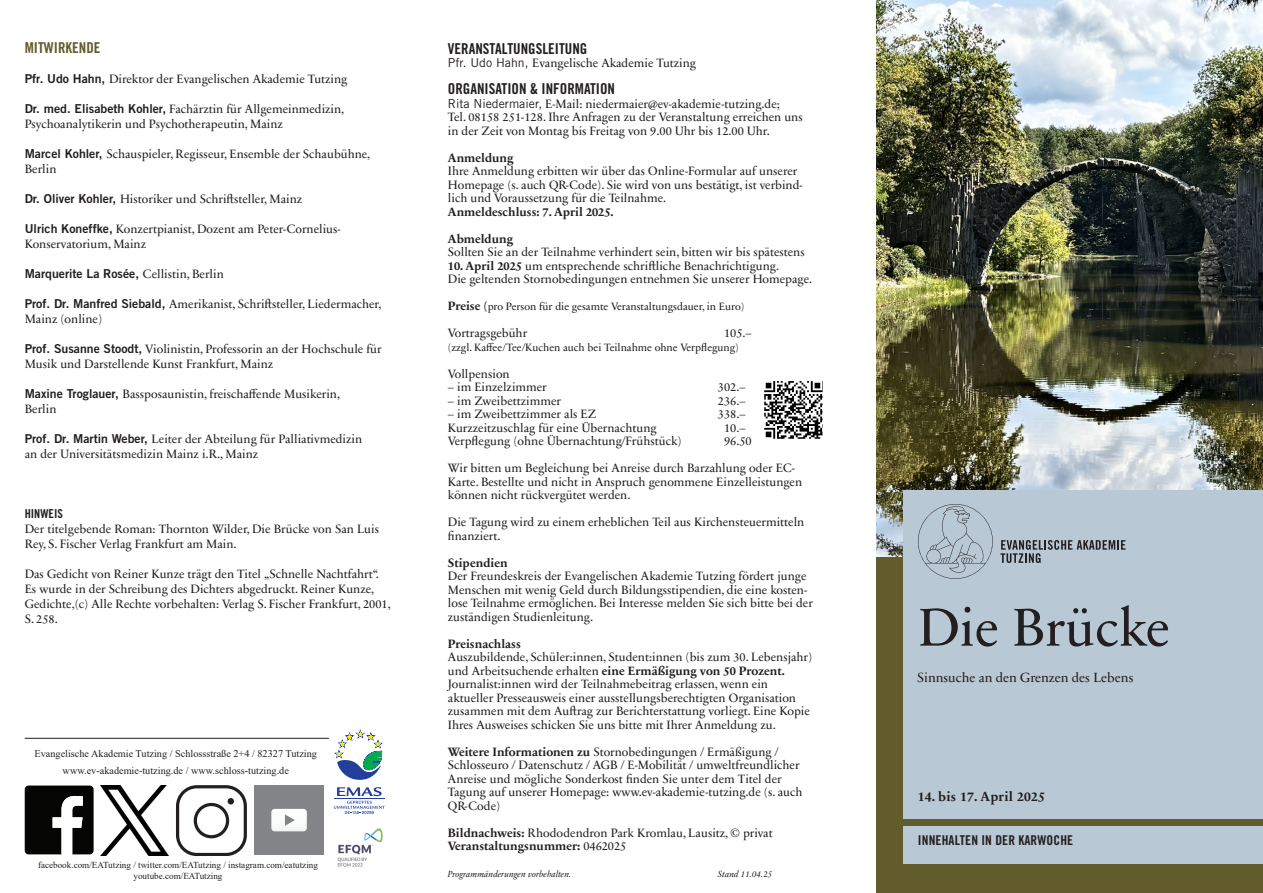
<style>
.page{position:relative;width:1263px;height:893px;background:#fff}
.page>*{position:absolute;margin:0;border:0;box-sizing:border-box;transform-origin:0 0}
.TITELSEITE{font:54px "Sabon Next LT Pro";color:#231f20}
.t1{font:15px "Trade Gothic LT Std Bd Cn 20";color:#231f20}
.t2{font:15px "Trade Gothic LT Std Bd Cn 20";color:#625c2c}
.TITELSEITE-2{font:13.5px "Sabon Next LT Pro";color:#231f20}
.t3{font:13.5px "Trade Gothic LT Std Bd Cn 20";letter-spacing:.01em;color:#231f20}
.t4{font:700 13.5px "Sabon Next LT Pro";letter-spacing:.02em;color:#231f20}
.t5{font:12.3px/13.5px "Sabon Next LT Pro";color:#231f20}
.t6{font:700 12.3px "Sabon Next LT Pro";color:#231f20}
.t7{font:12.3px "Trade Gothic LT Std Bd 2";color:#231f20}
.t8{font:12.3px "Trade Gothic LT Std Bd Cn 20";color:#231f20}
.t9{font:10.8px "Sabon Next LT Pro";color:#231f20}
.t10{font:10.2px/16.4px "Times New Roman";color:#231f20;text-align:center}
.t11{font:9.15px/10.9px "Times New Roman";color:#231f20;text-align:center}
.t12{font:italic 9px "Sabon Next LT Pro";color:#231f20}
.s1{font-family:"Trade Gothic LT Std Bd 2"}
.s2{font-family:"Sabon Next LT Pro"}
.s3{font-family:"Trade Gothic LT Std"}
.s4{font-weight:700}
.s5{font-weight:700;font-size:12.3px}
</style>
<div class="page">
<div style="left:876px;top:0;width:387px;height:893px;background:#625c2c"></div>
<svg style="left:334px;top:729px;width:49px;height:51px"></svg>
<svg style="left:334px;top:787px;width:51px;height:27px"></svg>
<img style="left:337px;top:828px;width:46px;height:40px">
<svg style="left:25px;top:785px;width:69px;height:69px"></svg>
<img style="left:100px;top:785px;width:69px;height:70px">
<svg style="left:176px;top:785px;width:71px;height:71px"></svg>
<div style="left:254px;top:785px;width:70px;height:70px;background:#828487"></div>
<svg style="left:271px;top:809px;width:36px;height:22px"></svg>
<img style="left:765px;top:382px;width:57px;height:56px">
<div style="left:761px;top:378px;width:65px;height:64px;border:3px solid #fff"></div>
<hr style="left:25px;top:738px;width:304px;height:1px;background:#231f20">
<img style="left:876px;top:0;width:387px;height:556px">
<div style="left:904px;top:491px;width:359px;height:328px;background:#b9c8d5"></div>
<div style="left:904px;top:827px;width:359px;height:37px;background:#b9c8d5"></div>
<svg style="left:1000px;top:540px;width:125px;height:23px"></svg>
<svg style="left:918px;top:504px;width:75px;height:75px"></svg>
<p class="t2" style="left:25px;top:39px;width:77px">MITWIRKENDE</p>
<p class="t5" style="left:25px;top:72px;width:324px"><span class="s1">Pfr. Udo Hahn,</span> Direktor der Evangelischen Akademie Tutzing</p>
<p class="t5" style="left:25px;top:101px;width:321px;line-height:15px"><span class="s1">Dr. med. Elisabeth Kohler,</span> Fachärztin für Allgemeinmedizin,<br>Psychoanalytikerin und Psychotherapeutin, Mainz</p>
<p class="t5" style="left:25px;top:146px;width:347px;line-height:15px"><span class="s1">Marcel Kohler,</span> Schauspieler, Regisseur, Ensemble der Schaubühne,<br>Berlin</p>
<p class="t5" style="left:25px;top:192px;width:279px"><span class="s1">Dr. Oliver Kohler,</span> Historiker und Schriftsteller, Mainz</p>
<p class="t5" style="left:25px;top:221px;width:317px;line-height:15px"><span class="s1">Ulrich Koneffke,</span> Konzertpianist, Dozent am Peter-Cornelius-<br>Konservatorium, Mainz</p>
<p class="t7" style="left:25px;top:266px;width:201px">Marquerite La Rosée, <span class="s2">Cellistin, Berlin</span></p>
<p class="t5" style="left:25px;top:296px;width:358px;line-height:15px"><span class="s1">Prof. Dr. Manfred Siebald,</span> Amerikanist, Schriftsteller, Liedermacher,<br>Mainz (online)</p>
<p class="t5" style="left:25px;top:341px;width:359px;line-height:15px"><span class="s1">Prof. Susanne Stoodt,</span> Violinistin, Professorin an der Hochschule für<br>Musik und Darstellende Kunst Frankfurt, Mainz</p>
<p class="t5" style="left:25px;top:386px;width:317px;line-height:15px"><span class="s1">Maxine Troglauer,</span> Bassposaunistin, freischaffende Musikerin,<br>Berlin</p>
<p class="t5" style="left:25px;top:431px;width:339px;line-height:15px"><span class="s1">Prof. Dr. Martin Weber,</span> Leiter der Abteilung für Palliativmedizin an der Universitätsmedizin Mainz i.R., Mainz</p>
<p class="t8" style="left:25px;top:507px;width:40px">HINWEIS</p>
<p class="t5" style="left:25px;top:521px;width:356px;line-height:15px">Der titelgebende Roman: Thornton Wilder, Die Brücke von San Luis<br>Rey, S. Fischer Verlag Frankfurt am Main.</p>
<p class="t5" style="left:25px;top:566px;width:368px;line-height:15px">Das Gedicht von Reiner Kunze trägt den Titel „Schnelle Nachtfahrt“.<br>Es wurde in der Schreibung des Dichters abgedruckt. Reiner Kunze, Gedichte,(c) Alle Rechte vorbehalten: Verlag S. Fischer Frankfurt, 2001, S. 258.</p>
<p class="t10" style="left:35px;top:745px;width:284px">Evangelische Akademie Tutzing / Schlossstraße 2+4 / 82327 Tutzing www.ev-akademie-tutzing.de / www.schloss-tutzing.de</p>
<p class="t11" style="left:38px;top:859px;width:281px">facebook.com/EATutzing / twitter.com/EATutzing / instagram.com/eatutzing youtube.com/EATutzing</p>
<p class="t1" style="left:448px;top:39px;width:141px">VERANSTALTUNGSLEITUNG</p>
<p class="t5" style="left:448px;top:56px;width:250px"><span class="s3">Pfr. Udo Hahn,</span> Evangelische Akademie Tutzing</p>
<p class="t1" style="left:448px;top:80px;width:169px">ORGANISATION &amp; INFORMATION</p>
<p class="t5" style="left:448px;top:96px;width:356px"><span class="s3">Rita Niedermaier,</span> E-Mail: niedermaier@ev-akademie-tutzing.de;<br>Tel. 08158 251-128. Ihre Anfragen zu der Veranstaltung erreichen uns in der Zeit von Montag bis Freitag von 9.00 Uhr bis 12.00 Uhr.</p>
<p class="t6" style="left:448px;top:148px;width:67px">Anmeldung</p>
<p class="t5" style="left:448px;top:164px;width:356px">Ihre Anmeldung erbitten wir über das Online-Formular auf unserer Homepage (s. auch QR-Code). Sie wird von uns bestätigt, ist verbind&shy;lich und Voraussetzung für die Teilnahme.<br><span class="s4">Anmeldeschluss: 7. April 2025.</span></p>
<p class="t6" style="left:448px;top:229px;width:67px">Abmeldung</p>
<p class="t5" style="left:448px;top:245px;width:358px">Sollten Sie an der Teilnahme verhindert sein, bitten wir bis spätestens</p>
<p class="t5" style="left:448px;top:258px;width:366px"><span class="s4">10. April 2025</span> um entsprechende schriftliche Benachrichtigung.<br>Die geltenden Stornobedingungen entnehmen Sie unserer Homepage.</p>
<p class="t9" style="left:448px;top:298px;width:298px"><span class="s5">Preise (</span>pro Person für die gesamte Veranstaltungsdauer, in Euro)</p>
<p class="t5" style="left:448px;top:326px;width:81px">Vortragsgebühr</p>
<p class="t5" style="left:724px;top:326px;width:29px">105.–</p>
<p class="t9" style="left:448px;top:339px;width:292px">(zzgl. Kaffee/Tee/Kuchen auch bei Teilnahme ohne Verpflegung)</p>
<p class="t5" style="left:448px;top:366px;width:63px">Vollpension</p>
<p class="t5" style="left:448px;top:380px;width:100px">– im Einzelzimmer</p>
<p class="t5" style="left:718px;top:380px;width:29px">302.–</p>
<p class="t5" style="left:448px;top:393px;width:115px">– im Zweibettzimmer</p>
<p class="t5" style="left:718px;top:393px;width:29px">236.–</p>
<p class="t5" style="left:448px;top:407px;width:150px">– im Zweibettzimmer als EZ</p>
<p class="t5" style="left:718px;top:407px;width:29px">338.–</p>
<p class="t5" style="left:448px;top:420px;width:210px">Kurzzeitzuschlag für eine Übernachtung</p>
<p class="t5" style="left:724px;top:420px;width:23px">10.–</p>
<p class="t5" style="left:448px;top:434px;width:235px">Verpflegung (ohne Übernachtung/Frühstück)</p>
<p class="t5" style="left:724px;top:434px;width:29px">96.50</p>
<p class="t5" style="left:448px;top:461px;width:356px">Wir bitten um Begleichung bei Anreise durch Barzahlung oder EC-<br>Karte. Bestellte und nicht in Anspruch genommene Einzelleistungen können nicht rückvergütet werden.</p>
<p class="t5" style="left:448px;top:515px;width:358px">Die Tagung wird zu einem erheblichen Teil aus Kirchensteuermitteln finanziert.</p>
<p class="t6" style="left:448px;top:553px;width:61px">Stipendien</p>
<p class="t5" style="left:448px;top:569px;width:367px">Der Freundeskreis der Evangelischen Akademie Tutzing fördert junge Menschen mit wenig Geld durch Bildungsstipendien, die eine kosten&shy;lose Teilnahme ermöglichen. Bei Interesse melden Sie sich bitte bei der zuständigen Studienleitung.</p>
<p class="t6" style="left:448px;top:634px;width:74px">Preisnachlass</p>
<p class="t5" style="left:448px;top:650px;width:366px">Auszubildende, Schüler:innen, Student:innen (bis zum 30. Lebensjahr) und Arbeitsuchende erhalten <span class="s4">eine Ermäßigung von 50 Prozent.<br></span>Journalist:innen wird der Teilnahmebeitrag erlassen, wenn ein aktueller Presseausweis einer ausstellungsberechtigten Organisation zusammen mit dem Auftrag zur Berichterstattung vorliegt. Eine Kopie Ihres Ausweises schicken Sie uns bitte mit Ihrer Anmeldung zu.</p>
<p class="t5" style="left:448px;top:744px;width:356px"><span class="s4">Weitere Informationen zu</span> Stornobedingungen / Ermäßigung / Schlosseuro / Datenschutz / AGB / E-Mobilität / umweltfreundlicher Anreise und mögliche Sonderkost finden Sie unter dem Titel der Tagung auf unserer Homepage: www.ev-akademie-tutzing.de (s. auch QR-Code)</p>
<p class="t5" style="left:448px;top:825px;width:326px"><span class="s4">Bildnachweis:</span> Rhododendron Park Kromlau, Lausitz, © privat<br><span class="s4">Veranstaltungsnummer:</span> 0462025</p>
<p class="t12" style="left:448px;top:867px;width:125px">Programmänderungen vorbehalten.</p>
<p class="t12" style="left:718px;top:867px;width:56px">Stand 11.04.25</p>
<p class="TITELSEITE" style="left:918px;top:585px;width:253px">Die Brücke</p>
<p class="TITELSEITE-2" style="left:917px;top:667px;width:218px">Sinnsuche an den Grenzen des Lebens</p>
<p class="t4" style="left:918px;top:786px;width:129px">14. bis 17. April 2025</p>
<p class="t3" style="left:918px;top:832px;width:157px">INNEHALTEN IN DER KARWOCHE</p>
</div>
